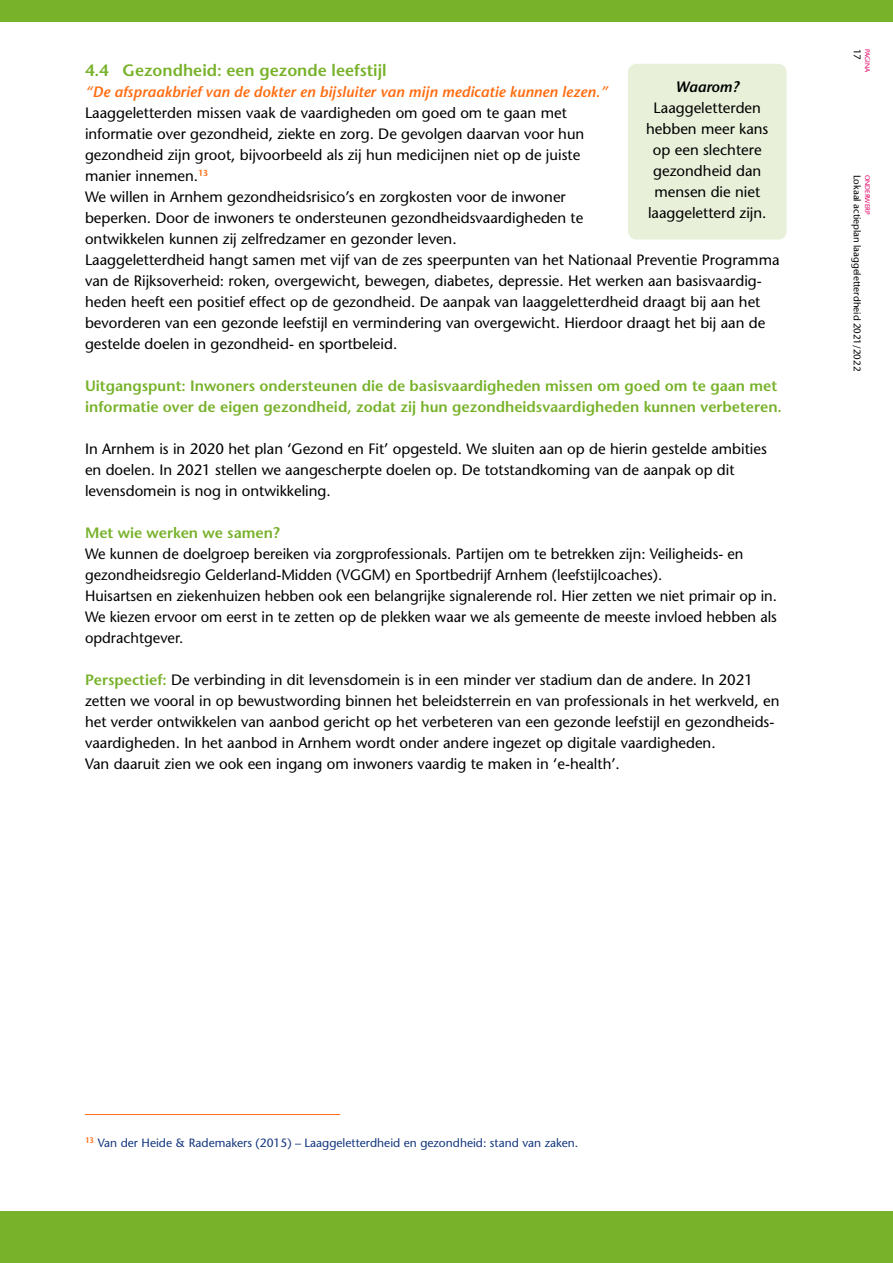
<style>
.page{position:relative;width:893px;height:1263px;background:#fff}
.page>*{position:absolute;margin:0;border:0;box-sizing:border-box;transform-origin:0 0}
.t1{font:600 16.5px "Stone Sans";color:#78b22b}
.t2{font:15px/21px "Stone Sans";color:#000}
.t3{font:600 15px/21px "Stone Sans";color:#78b22b}
.t4{font:italic 600 15px "Stone Sans";color:#ff6c11}
.t5{font:italic 600 15px "Stone Sans";color:#000}
.t6{font:12px "Stone Sans";color:#14387f}
.Normaal{font:9.75px "Stone Sans";color:#000}
.Normaal-2{font:6.75px "Stone Sans";color:#e60064}
.s1{font-weight:600;color:#78b22b}
</style>
<div class="page">
<div style="left:0;top:0;width:893px;height:21px;background:#78b22b"></div>
<div style="left:0;top:1212px;width:893px;height:51px;background:#78b22b"></div>
<hr style="left:85px;top:1114px;width:255px;height:1px;background:#ff6c11">
<div style="left:628px;top:64px;width:159px;height:176px;background:#e8f0d9;border-radius:9px"></div>
<p class="t1" style="left:85px;top:60px;width:303px">4.4 Gezondheid: een gezonde leefstijl</p>
<p class="t4" style="left:85px;top:83px;width:524px">“De afspraakbrief van de dokter en bijsluiter van mijn medicatie kunnen lezen.”</p>
<p class="t2" style="left:85px;top:102px;width:483px">Laaggeletterden missen vaak de vaardigheden om goed om te gaan met</p>
<p class="t2" style="left:85px;top:123px;width:501px">informatie over gezondheid, ziekte en zorg. De gevolgen daarvan voor hun</p>
<p class="t2" style="left:85px;top:144px;width:497px">gezondheid zijn groot, bijvoorbeeld als zij hun medicijnen niet op de juiste</p>
<p class="t2" style="left:85px;top:165px;width:125px">manier innemen.<sup>13</sup></p>
<p class="t2" style="left:85px;top:186px;width:482px">We willen in Arnhem gezondheidsrisico’s en zorgkosten voor de inwoner</p>
<p class="t2" style="left:85px;top:207px;width:500px">beperken. Door de inwoners te ondersteunen gezondheidsvaardigheden te ontwikkelen kunnen zij zelfredzamer en gezonder leven.</p>
<p class="t2" style="left:85px;top:249px;width:696px">Laaggeletterdheid hangt samen met vijf van de zes speerpunten van het Nationaal Preventie Programma van de Rijksoverheid: roken, overgewicht, bewegen, diabetes, depressie. Het werken aan basisvaardig&shy;heden heeft een positief effect op de gezondheid. De aanpak van laaggeletterdheid draagt bij aan het bevorderen van een gezonde leefstijl en vermindering van overgewicht. Hierdoor draagt het bij aan de gestelde doelen in gezondheid- en sportbeleid.</p>
<p class="t3" style="left:85px;top:375px;width:698px">Uitgangspunt: Inwoners ondersteunen die de basisvaardigheden missen om goed om te gaan met informatie over de eigen gezondheid, zodat zij hun gezondheidsvaardigheden kunnen verbeteren.</p>
<p class="t2" style="left:85px;top:438px;width:683px">In Arnhem is in 2020 het plan ‘Gezond en Fit’ opgesteld. We sluiten aan op de hierin gestelde ambities en doelen. In 2021 stellen we aangescherpte doelen op. De totstandkoming van de aanpak op dit</p>
<p class="t2" style="left:85px;top:480px;width:247px">levensdomein is nog in ontwikkeling.</p>
<p class="t3" style="left:85px;top:522px;width:196px">Met wie werken we samen?</p>
<p class="t2" style="left:85px;top:543px;width:660px">We kunnen de doelgroep bereiken via zorgprofessionals. Partijen om te betrekken zijn: Veiligheids- en</p>
<p class="t2" style="left:85px;top:564px;width:579px">gezondheidsregio Gelderland-Midden (VGGM) en Sportbedrijf Arnhem (leefstijlcoaches).</p>
<p class="t2" style="left:85px;top:585px;width:694px;text-align:justify">Huisartsen en ziekenhuizen hebben ook een belangrijke signalerende rol. Hier zetten we niet primair op in.<br>We kiezen ervoor om eerst in te zetten op de plekken waar we als gemeente de meeste invloed hebben als opdrachtgever.</p>
<p class="t2" style="left:85px;top:669px;width:669px"><span class="s1">Perspectief:</span> De verbinding in dit levensdomein is in een minder ver stadium dan de andere. In 2021</p>
<p class="t2" style="left:85px;top:690px;width:696px">zetten we vooral in op bewustwording binnen het beleidsterrein en van professionals in het werkveld, en het verder ontwikkelen van aanbod gericht op het verbeteren van een gezonde leefstijl en gezondheids&shy;vaardigheden. In het aanbod in Arnhem wordt onder andere ingezet op digitale vaardigheden.</p>
<p class="t2" style="left:85px;top:753px;width:536px">Van daaruit zien we ook een ingang om inwoners vaardig te maken in ‘e-health’.</p>
<p class="t5" style="left:675px;top:78px;width:65px">Waarom?</p>
<p class="t2" style="left:654px;top:97px;width:109px">Laaggeletterden</p>
<p class="t2" style="left:646px;top:118px;width:124px">hebben meer kans</p>
<p class="t2" style="left:653px;top:139px;width:110px">op een slechtere</p>
<p class="t2" style="left:653px;top:160px;width:109px">gezondheid dan</p>
<p class="t2" style="left:654px;top:181px;width:107px">mensen die niet</p>
<p class="t2" style="left:648px;top:202px;width:120px">laaggeletterd zijn.</p>
<p class="Normaal" style="left:863px;top:49px;width:13px;rotate:90deg">17</p>
<p class="Normaal-2" style="left:871px;top:49px;width:25px;rotate:90deg">PAGINA</p>
<p class="Normaal" style="left:863px;top:175px;width:198px;rotate:90deg">Lokaal actieplan laaggeletterdheid 2021/2022</p>
<p class="Normaal-2" style="left:871px;top:175px;width:41px;rotate:90deg">ONDERWERP</p>
<p class="t6" style="left:85px;top:1136px;width:495px"><sup>13</sup> Van der Heide &amp; Rademakers (2015) – Laaggeletterdheid en gezondheid: stand van zaken.</p>
</div>
